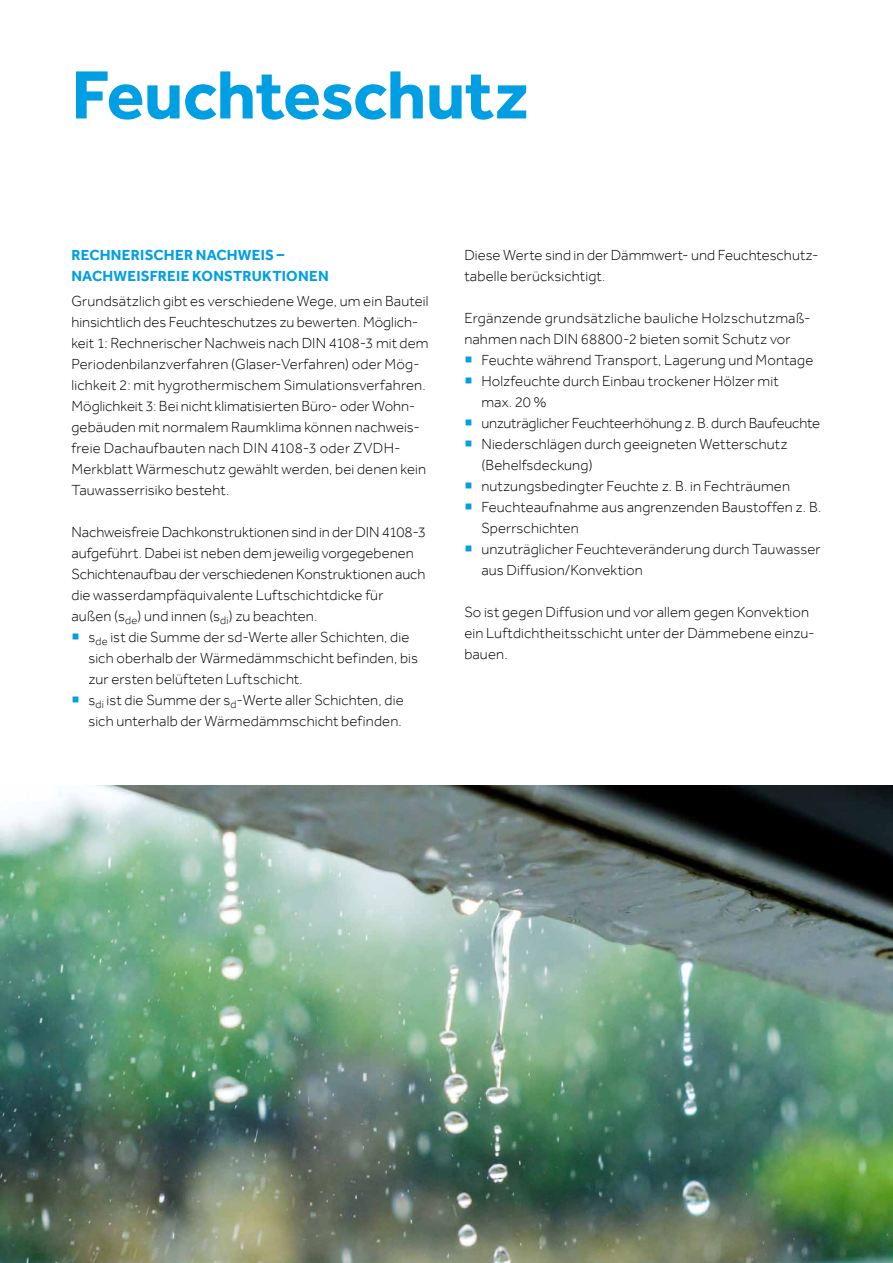
<style>
.page{position:relative;width:893px;height:1263px;background:#fff}
.page>*{position:absolute;margin:0;border:0;box-sizing:border-box;transform-origin:0 0}
.t1{font:700 70.5px "Effra";letter-spacing:-.01em;color:#009fe3}
.t2{font:300 15px/21px "Effra";letter-spacing:.005em;color:#000}
.t3{font:700 15px/21px "Effra";letter-spacing:.015em;color:#009fe3}
.s1{color:#009fe3}
</style>
<div class="page">
<img style="left:0;top:786px;width:893px;height:477px">
<h1 class="t1" style="left:71px;top:53px;width:459px">Feuchteschutz</h1>
<p class="t3" style="left:71px;top:244px;width:259px">RECHNERISCHER NACHWEIS –<br>NACHWEISFREIE KONSTRUKTIONEN</p>
<p class="t2" style="left:71px;top:291px;width:359px">Grundsätzlich gibt es verschiedene Wege, um ein Bauteil hinsichtlich des Feuchteschutzes zu bewerten. Möglich&shy;keit 1: Rechnerischer Nachweis nach DIN 4108-3 mit dem Periodenbilanzverfahren (Glaser-Verfahren) oder Mög&shy;lichkeit 2: mit hygrothermischem Simulationsverfahren.<br>Möglichkeit 3: Bei nicht klimatisierten Büro- oder Wohn&shy;gebäuden mit normalem Raumklima können nachweis&shy;freie Dachaufbauten nach DIN 4108-3 oder ZVDH-Merkblatt Wärmeschutz gewählt werden, bei denen kein Tauwasserrisiko besteht.</p>
<p class="t2" style="left:71px;top:522px;width:356px">Nachweisfreie Dachkonstruktionen sind in der DIN 4108-3 aufgeführt. Dabei ist neben dem jeweilig vorgegebenen Schichtenaufbau der verschiedenen Konstruktionen auch die wasserdampfäquivalente Luftschichtdicke für außen (s<sub>de</sub>) und innen (s<sub>di</sub>) zu beachten.</p>
<p class="t2" style="left:88px;top:627px;width:331px;text-indent:-17px"><span class="s1">○</span> s<sub>de</sub> ist die Summe der sd-Werte aller Schichten, die sich oberhalb der Wärmedämmschicht befinden, bis zur ersten belüfteten Luftschicht.</p>
<p class="t2" style="left:71px;top:690px;width:334px;text-align:right"><span class="s1">○</span> s<sub>di</sub> ist die Summe der s<sub>d</sub>-Werte aller Schichten, die sich unterhalb der Wärmedämmschicht befinden.</p>
<p class="t2" style="left:464px;top:244px;width:356px">Diese Werte sind in der Dämmwert- und Feuchteschutz&shy;tabelle berücksichtigt.</p>
<p class="t2" style="left:464px;top:307px;width:348px">Ergänzende grundsätzliche bauliche Holzschutzmaß&shy;nahmen nach DIN 68800-2 bieten somit Schutz vor</p>
<p class="t2" style="left:464px;top:349px;width:350px"><span class="s1">○</span> Feuchte während Transport, Lagerung und Montage</p>
<p class="t2" style="left:481px;top:370px;width:299px;text-indent:-17px"><span class="s1">○</span> Holzfeuchte durch Einbau trockener Hölzer mit max. 20 %</p>
<p class="t2" style="left:464px;top:412px;width:357px"><span class="s1">○</span> unzuträglicher Feuchteerhöhung z. B. durch Baufeuchte</p>
<p class="t2" style="left:481px;top:433px;width:308px;text-indent:-17px"><span class="s1">○</span> Niederschlägen durch geeigneten Wetterschutz (Behelfsdeckung)</p>
<p class="t2" style="left:464px;top:475px;width:327px"><span class="s1">○</span> nutzungsbedingter Feuchte z. B. in Fechträumen</p>
<p class="t2" style="left:481px;top:496px;width:341px;text-indent:-17px"><span class="s1">○</span> Feuchteaufnahme aus angrenzenden Baustoffen z. B.<br>Sperrschichten</p>
<p class="t2" style="left:481px;top:538px;width:341px;text-indent:-17px"><span class="s1">○</span> unzuträglicher Feuchteveränderung durch Tauwasser aus Diffusion/Konvektion</p>
<p class="t2" style="left:464px;top:601px;width:352px">So ist gegen Diffusion und vor allem gegen Konvektion ein Luftdichtheitsschicht unter der Dämmebene einzu&shy;bauen.</p>
</div>
